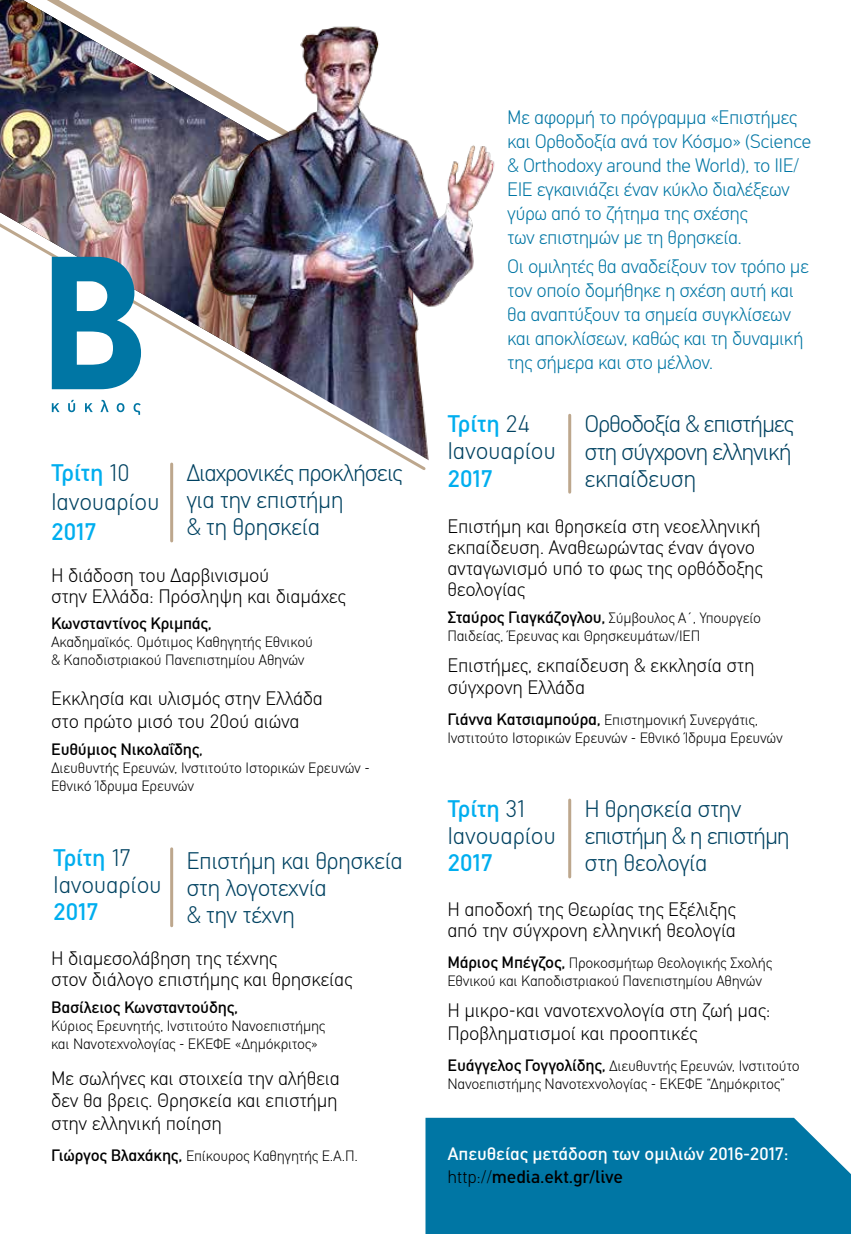
<style>
.page{position:relative;width:851px;height:1234px;background:#fff}
.page>*{position:absolute;margin:0;border:0;box-sizing:border-box;transform-origin:0 0}
.t1{font:300 24px/27px "CFDIN Std";letter-spacing:-.025em;color:#004261}
.t2{font:500 24px "CFDIN Std";letter-spacing:-.015em;color:#00aeef}
.t3{font:300 19.5px/21px "CFDIN Std";letter-spacing:-.015em;color:#000}
.t4{font:300 19.5px/24px "CFDIN Std";letter-spacing:-.03em;color:#0076a4}
.t5{font:500 18px/22.4px "CFDIN Std";letter-spacing:-.005em;color:#fff}
.t6{font:500 16.5px "CFDIN Std";letter-spacing:-.015em;color:#000}
.t7{font:300 15px/18px "CFDIN Std";letter-spacing:-.015em;color:#000}
.s1{font-weight:500;color:#00aeef}
.s2{font-size:15px}
.s3{font-weight:500;font-size:16.5px}
.s4{font-weight:300;color:#000}
.s5{color:#000}
</style>
<div class="page">
<svg style="left:0;top:227px;width:201px;height:245px"></svg>
<img style="left:0;top:0;width:201px;height:227px">
<hr style="left:170px;top:464px;width:3px;height:77px;background:#bda78d">
<hr style="left:170px;top:848px;width:3px;height:77px;background:#bda78d">
<hr style="left:568px;top:415px;width:3px;height:77px;background:#bda78d">
<hr style="left:568px;top:799px;width:3px;height:77px;background:#bda78d">
<svg style="left:52px;top:257px;width:89px;height:132px"></svg>
<svg style="left:52px;top:400px;width:89px;height:15px"></svg>
<img style="left:201px;top:26px;width:294px;height:444px">
<div style="left:425px;top:1117px;width:425px;height:116px;background:#0076a4"></div>
<h1 class="t1" style="left:51px;top:458px;width:110px;line-height:29.1px"><span class="s1">Τρίτη</span> 10<br>Ιανουαρίου</h1>
<h1 class="t2" style="left:51px;top:517px;width:47px">2017</h1>
<h1 class="t1" style="left:186px;top:459px;width:218px">Διαχρονικές προκλήσεις για την επιστήμη<br>&amp; τη θρησκεία</h1>
<h2 class="t3" style="left:51px;top:564px;width:296px">Η διάδοση του Δαρβινισμού<br>στην Ελλάδα: Πρόσληψη και διαμάχες</h2>
<p class="t6" style="left:51px;top:614px;width:162px">Κωνσταντίνος Κριμπάς,</p>
<p class="t7" style="left:51px;top:633px;width:263px">Ακαδημαϊκός. Ομότιμος Καθηγητής Εθνικού &amp; Καποδιστριακού Πανεπιστημίου Αθηνών</p>
<h2 class="t3" style="left:51px;top:687px;width:273px;line-height:22.5px">Εκκλησία και υλισμός στην Ελλάδα στο πρώτο μισό του 20ού αιώνα</h2>
<p class="t6" style="left:51px;top:739px;width:153px">Ευθύμιος Νικολαΐδης<span class="s2">,</span></p>
<p class="t7" style="left:51px;top:758px;width:320px">Διευθυντής Ερευνών, Ινστιτούτο Ιστορικών Ερευνών -<br>Εθνικό Ίδρυμα Ερευνών</p>
<h1 class="t1" style="left:53px;top:844px;width:110px"><span class="s1">Τρίτη</span> 17<br>Ιανουαρίου</h1>
<h1 class="t2" style="left:53px;top:897px;width:47px">2017</h1>
<h1 class="t1" style="left:186px;top:847px;width:218px">Επιστήμη και θρησκεία στη λογοτεχνία<br>&amp; την τέχνη</h1>
<h2 class="t3" style="left:51px;top:947px;width:303px">Η διαμεσολάβηση της τέχνης<br>στον διάλογο επιστήμης και θρησκείας</h2>
<p class="t6" style="left:51px;top:997px;width:188px">Βασίλειος Κωνσταντούδης,</p>
<p class="t7" style="left:51px;top:1016px;width:276px">Κύριος Ερευνητής, Ινστιτούτο Νανοεπιστήμης και Νανοτεχνολογίας - ΕΚΕΦΕ «Δημόκριτος»</p>
<h2 class="t3" style="left:51px;top:1066px;width:290px;line-height:22.5px;text-align:justify">Με σωλήνες και στοιχεία την αλήθεια δεν θα βρεις. Θρησκεία και επιστήμη στην ελληνική ποίηση</h2>
<p class="t7" style="left:51px;top:1146px;width:308px"><span class="s3">Γιώργος Βλαχάκης,</span> Επίκουρος Καθηγητής Ε.Α.Π.</p>
<h2 class="t4" style="left:507px;top:105px;width:306px">Με αφορμή το πρόγραμμα «Επιστήμες και Ορθοδοξία ανά τον Κόσμο» (Science &amp; Orthodoxy around the World), το ΙΙΕ/ ΕΙΕ εγκαινιάζει έναν κύκλο διαλέξεων γύρω από το ζήτημα της σχέσης<br>των επιστημών με τη θρησκεία.</h2>
<h2 class="t4" style="left:507px;top:254px;width:303px">Οι ομιλητές θα αναδείξουν τον τρόπο με τον οποίο δομήθηκε η σχέση αυτή και θα αναπτύξουν τα σημεία συγκλίσεων και αποκλίσεων, καθώς και τη δυναμική της σήμερα και στο μέλλον.</h2>
<h1 class="t1" style="left:447px;top:410px;width:110px"><span class="s1">Τρίτη</span> 24<br>Ιανουαρίου</h1>
<h1 class="t2" style="left:447px;top:464px;width:47px">2017</h1>
<h1 class="t1" style="left:584px;top:410px;width:211px;text-align:justify">Ορθοδοξία &amp; επιστήμες στη σύγχρονη ελληνική εκπαίδευση</h1>
<h2 class="t3" style="left:447px;top:515px;width:317px">Επιστήμη και θρησκεία στη νεοελληνική εκπαίδευση. Αναθεωρώντας έναν άγονο ανταγωνισμό υπό το φως της ορθόδοξης θεολογίας</h2>
<p class="t7" style="left:447px;top:608px;width:315px"><span class="s3">Σταύρος Γιαγκάζογλου,</span> Σύμβουλος A΄, Υπουργείο<br>Παιδείας, Έρευνας και Θρησκευμάτων/ΙΕΠ</p>
<h2 class="t3" style="left:447px;top:653px;width:308px;line-height:22.5px">Επιστήμες, εκπαίδευση &amp; εκκλησία στη σύγχρονη Ελλάδα</h2>
<p class="t7" style="left:447px;top:710px;width:337px"><span class="s3">Γιάννα Κατσιαμπούρα,</span> Επιστημονική Συνεργάτις,<br>Ινστιτούτο Ιστορικών Ερευνών - Εθνικό Ίδρυμα Ερευνών</p>
<h1 class="t1" style="left:447px;top:795px;width:110px"><span class="s1">Τρίτη</span> 31<br>Ιανουαρίου</h1>
<h1 class="t2" style="left:447px;top:849px;width:47px">2017</h1>
<h1 class="t1" style="left:584px;top:795px;width:207px">Η θρησκεία στην επιστήμη &amp; η επιστήμη στη θεολογία</h1>
<h2 class="t3" style="left:447px;top:898px;width:290px">Η αποδοχή της Θεωρίας της Εξέλιξης από την σύγχρονη ελληνική θεολογία</h2>
<p class="t7" style="left:447px;top:953px;width:326px"><span class="s3">Μάριος Μπέγζος,</span> Προκοσμήτωρ Θεολογικής Σχολής<br>Εθνικού και Καποδιστριακού Πανεπιστημίου Αθηνών</p>
<h2 class="t3" style="left:447px;top:998px;width:324px;line-height:22.5px">Η μικρο-και νανοτεχνολογία στη ζωή μας:<br>Προβληματισμοί και προοπτικές</h2>
<p class="t7" style="left:447px;top:1056px;width:354px"><span class="s3">Ευάγγελος Γογγολίδης,</span> Διευθυντής Ερευνών, Ινστιτούτο<br>Νανοεπιστήμης Νανοτεχνολογίας - ΕΚΕΦΕ “Δημόκριτος”</p>
<p class="t5" style="left:447px;top:1142px;width:342px">Απευθείας μετάδοση των ομιλιών 2016-2017: <span class="s4">http://</span><span class="s5">media.ekt.gr/live</span></p>
</div>
